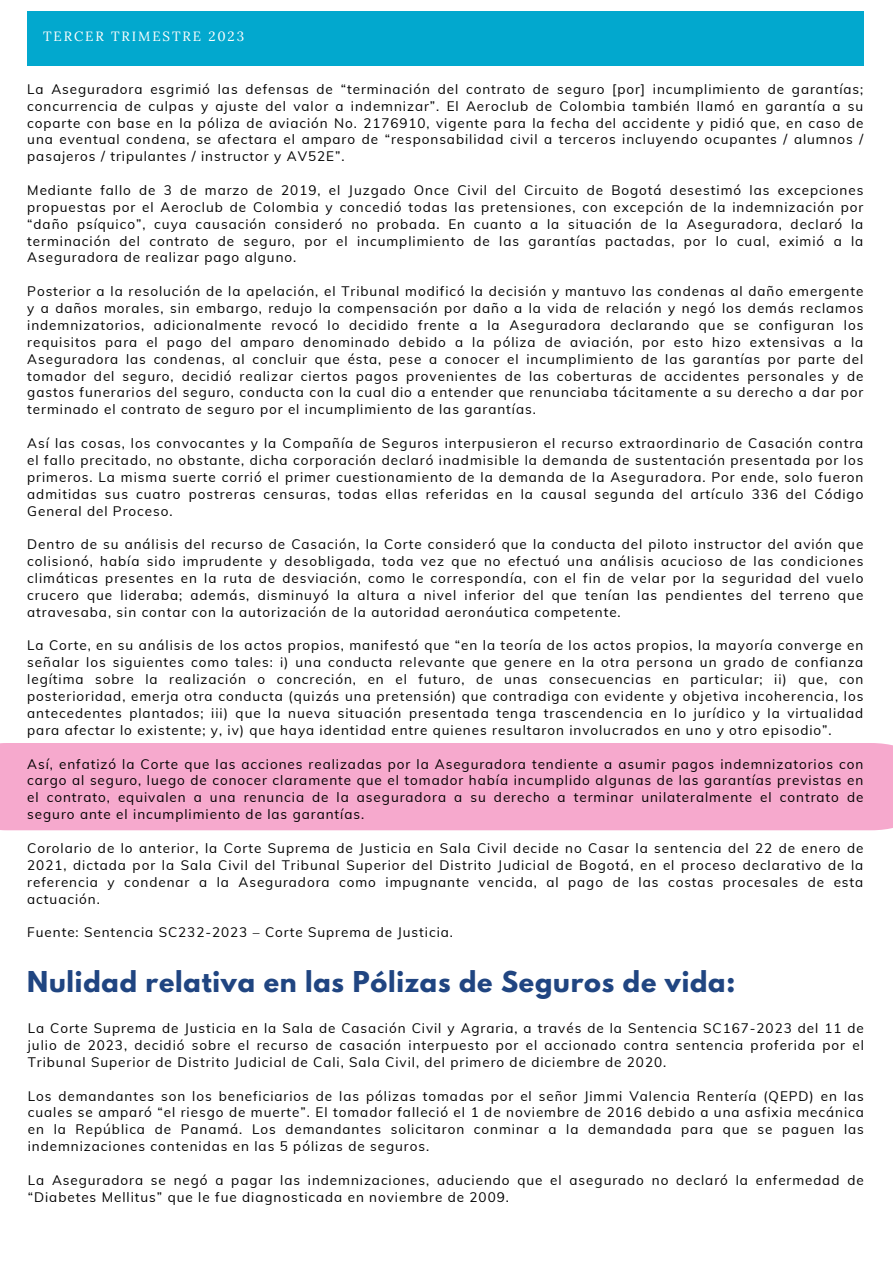
<style>
.page{position:relative;width:893px;height:1264px;background:#fff}
.page>*{position:absolute;margin:0;border:0;box-sizing:border-box;transform-origin:0 0}
.t1{font:700 25.5px "League Spartan";letter-spacing:.03em;color:#204581}
.t2{font:13.5px/16.8px "Muli";letter-spacing:.07em;color:#000;text-align:justify}
.t3{font:13.35px "Lora";letter-spacing:.14em;color:#fff}
</style>
<div class="page">
<div style="left:27px;top:12px;width:837px;height:54px;background:#02a8ce"></div>
<div style="left:0;top:743px;width:892px;height:87px;background:#f6a9cd"></div>
<p class="t3" style="left:43px;top:27px;width:202px">TERCER TRIMESTRE 2023</p>
<p class="t2" style="left:27px;top:80px;width:837px">La Aseguradora esgrimió las defensas de “terminación del contrato de seguro [por] incumplimiento de garantías; concurrencia de culpas y ajuste del valor a indemnizar”. El Aeroclub de Colombia también llamó en garantía a su coparte con base en la póliza de aviación No. 2176910, vigente para la fecha del accidente y pidió que, en caso de una eventual condena, se afectara el amparo de “responsabilidad civil a terceros incluyendo ocupantes / alumnos / pasajeros / tripulantes / instructor y AV52E”.</p>
<p class="t2" style="left:27px;top:181px;width:837px">Mediante fallo de 3 de marzo de 2019, el Juzgado Once Civil del Circuito de Bogotá desestimó las excepciones propuestas por el Aeroclub de Colombia y concedió todas las pretensiones, con excepción de la indemnización por “daño psíquico”, cuya causación consideró no probada. En cuanto a la situación de la Aseguradora, declaró la terminación del contrato de seguro, por el incumplimiento de las garantías pactadas, por lo cual, eximió a la Aseguradora de realizar pago alguno.</p>
<p class="t2" style="left:27px;top:283px;width:837px">Posterior a la resolución de la apelación, el Tribunal modificó la decisión y mantuvo las condenas al daño emergente y a daños morales, sin embargo, redujo la compensación por daño a la vida de relación y negó los demás reclamos indemnizatorios, adicionalmente revocó lo decidido frente a la Aseguradora declarando que se configuran los requisitos para el pago del amparo denominado debido a la póliza de aviación, por esto hizo extensivas a la Aseguradora las condenas, al concluir que ésta, pese a conocer el incumplimiento de las garantías por parte del tomador del seguro, decidió realizar ciertos pagos provenientes de las coberturas de accidentes personales y de gastos funerarios del seguro, conducta con la cual dio a entender que renunciaba tácitamente a su derecho a dar por terminado el contrato de seguro por el incumplimiento de las garantías.</p>
<p class="t2" style="left:27px;top:434px;width:837px">Así las cosas, los convocantes y la Compañía de Seguros interpusieron el recurso extraordinario de Casación contra el fallo precitado, no obstante, dicha corporación declaró inadmisible la demanda de sustentación presentada por los primeros. La misma suerte corrió el primer cuestionamiento de la demanda de la Aseguradora. Por ende, solo fueron admitidas sus cuatro postreras censuras, todas ellas referidas en la causal segunda del artículo 336 del Código General del Proceso.</p>
<p class="t2" style="left:27px;top:535px;width:837px">Dentro de su análisis del recurso de Casación, la Corte consideró que la conducta del piloto instructor del avión que colisionó, había sido imprudente y desobligada, toda vez que no efectuó una análisis acucioso de las condiciones climáticas presentes en la ruta de desviación, como le correspondía, con el fin de velar por la seguridad del vuelo crucero que lideraba; además, disminuyó la altura a nivel inferior del que tenían las pendientes del terreno que atravesaba, sin contar con la autorización de la autoridad aeronáutica competente.</p>
<p class="t2" style="left:27px;top:637px;width:837px">La Corte, en su análisis de los actos propios, manifestó que “en la teoría de los actos propios, la mayoría converge en señalar los siguientes como tales: i) una conducta relevante que genere en la otra persona un grado de confianza legítima sobre la realización o concreción, en el futuro, de unas consecuencias en particular; ii) que, con posterioridad, emerja otra conducta (quizás una pretensión) que contradiga con evidente y objetiva incoherencia, los antecedentes plantados; iii) que la nueva situación presentada tenga trascendencia en lo jurídico y la virtualidad para afectar lo existente; y, iv) que haya identidad entre quienes resultaron involucrados en uno y otro episodio”.</p>
<p class="t2" style="left:27px;top:755px;width:837px">Así, enfatizó la Corte que las acciones realizadas por la Aseguradora tendiente a asumir pagos indemnizatorios con cargo al seguro, luego de conocer claramente que el tomador había incumplido algunas de las garantías previstas en el contrato, equivalen a una renuncia de la aseguradora a su derecho a terminar unilateralmente el contrato de seguro ante el incumplimiento de las garantías.</p>
<p class="t2" style="left:27px;top:839px;width:837px">Corolario de lo anterior, la Corte Suprema de Justicia en Sala Civil decide no Casar la sentencia del 22 de enero de 2021, dictada por la Sala Civil del Tribunal Superior del Distrito Judicial de Bogotá, en el proceso declarativo de la referencia y condenar a la Aseguradora como impugnante vencida, al pago de las costas procesales de esta actuación.</p>
<p class="t2" style="left:27px;top:923px;width:427px">Fuente: Sentencia SC232-2023 – Corte Suprema de Justicia.</p>
<p class="t1" style="left:27px;top:969px;width:709px">Nulidad relativa en las Pólizas de Seguros de vida:</p>
<p class="t2" style="left:28px;top:1019px;width:837px">La Corte Suprema de Justicia en la Sala de Casación Civil y Agraria, a través de la Sentencia SC167-2023 del 11 de julio de 2023, decidió sobre el recurso de casación interpuesto por el accionado contra sentencia proferida por el Tribunal Superior de Distrito Judicial de Cali, Sala Civil, del primero de diciembre de 2020.</p>
<p class="t2" style="left:28px;top:1087px;width:837px">Los demandantes son los beneficiarios de las pólizas tomadas por el señor Jimmi Valencia Rentería (QEPD) en las cuales se amparó “el riesgo de muerte”. El tomador falleció el 1 de noviembre de 2016 debido a una asfixia mecánica en la República de Panamá. Los demandantes solicitaron conminar a la demandada para que se paguen las indemnizaciones contenidas en las 5 pólizas de seguros.</p>
<p class="t2" style="left:28px;top:1171px;width:837px">La Aseguradora se negó a pagar las indemnizaciones, aduciendo que el asegurado no declaró la enfermedad de “Diabetes Mellitus” que le fue diagnosticada en noviembre de 2009.</p>
</div>
